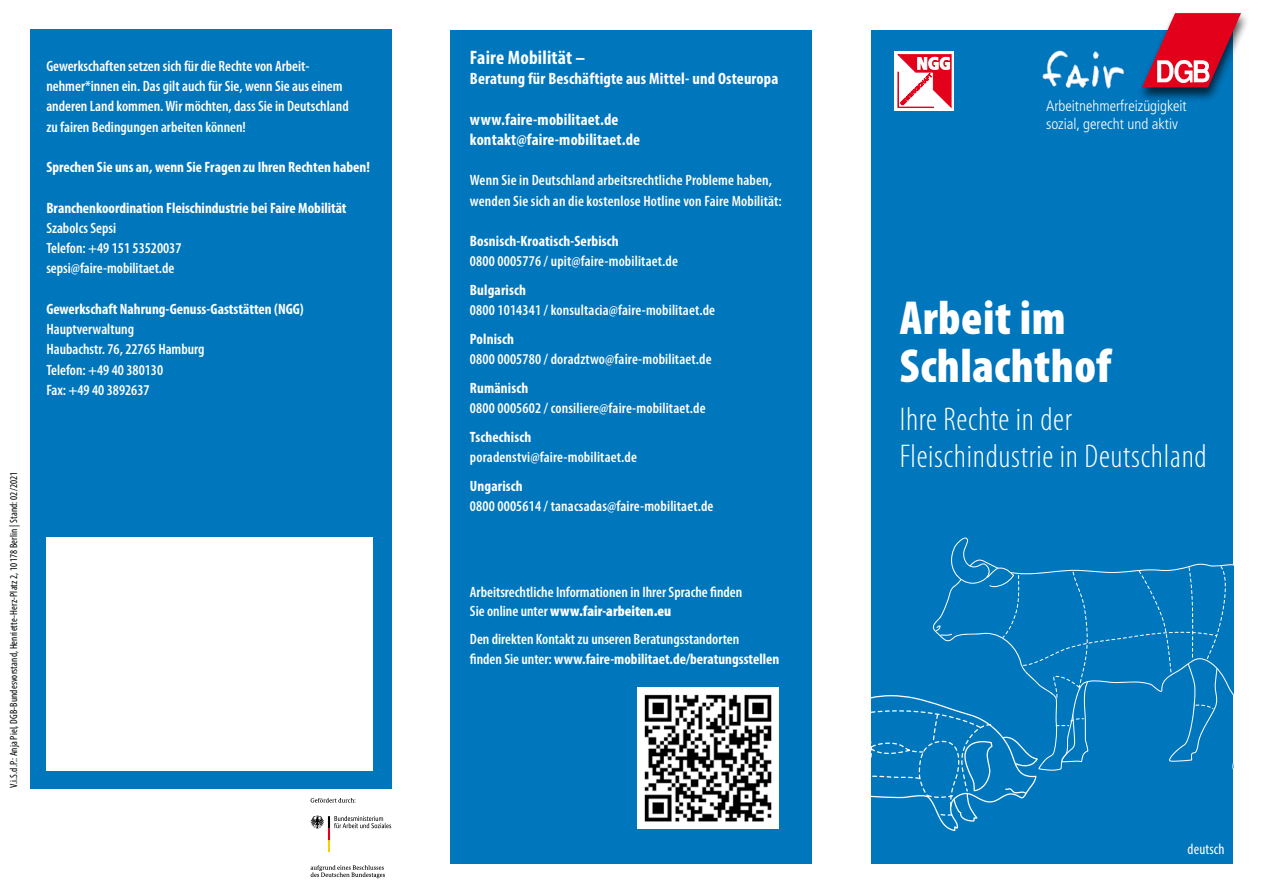
<style>
.page{position:relative;width:1263px;height:893px;background:#fff}
.page>*{position:absolute;margin:0;border:0;box-sizing:border-box;transform-origin:0 0}
.t1{font:900 condensed 48px/48px "Myriad Pro";letter-spacing:.01em;color:#fff}
.t2{font:300 condensed 33px/37.5px "Myriad Pro";letter-spacing:.02em;color:#fff}
.t3{font:700 condensed 19.5px "Myriad Pro";letter-spacing:.01em;color:#fff}
.t4{font:700 condensed 16.5px/20.2px "Myriad Pro";letter-spacing:.01em;color:#fff}
.t5{font:600 condensed 15px/20.2px "Myriad Pro";color:#fff}
.t6{font:700 condensed 15px "Myriad Pro";color:#fff}
.t7{font:300 condensed 15px/18px "Frutiger";color:#fff}
.t8{font:condensed 15px "Myriad Pro";letter-spacing:.01em;color:#fff}
.t9{font:condensed 10.5px "Myriad Pro";letter-spacing:.01em;color:#000}
.s1{font-weight:900}
.s2{font-weight:700}
</style>
<div class="page">
<div style="left:451px;top:30px;width:361px;height:833px;background:#0076bd"></div>
<div style="left:872px;top:30px;width:361px;height:833px;background:#0076bd"></div>
<svg style="left:872px;top:537px;width:354px;height:294px"></svg>
<div style="left:1136px;top:11px;width:114px;height:91px;background:#000;opacity:.7"></div>
<svg style="left:1142px;top:13px;width:99px;height:75px"></svg>
<img style="left:1042px;top:29px;width:155px;height:65px">
<div style="left:30px;top:30px;width:361px;height:759px;background:#0076bd"></div>
<div style="left:894px;top:51px;width:60px;height:60px;background:#fff"></div>
<svg style="left:897px;top:54px;width:55px;height:54px"></svg>
<div style="left:46px;top:537px;width:327px;height:234px;background:#fff"></div>
<img style="left:638px;top:688px;width:140px;height:140px">
<svg style="left:311px;top:798px;width:45px;height:5px"></svg>
<svg style="left:311px;top:865px;width:74px;height:13px"></svg>
<svg style="left:310px;top:815px;width:81px;height:37px"></svg>
<p class="t5" style="left:46px;top:55px;width:304px">Gewerkschaften setzen sich für die Rechte von Arbeit&shy;nehmer*innen ein. Das gilt auch für Sie, wenn Sie aus einem anderen Land kommen. Wir möchten, dass Sie in Deutschland zu fairen Bedingungen arbeiten können!</p>
<p class="t6" style="left:46px;top:158px;width:325px">Sprechen Sie uns an, wenn Sie Fragen zu Ihren Rechten haben!</p>
<p class="t6" style="left:46px;top:198px;width:302px">Branchenkoordination Fleischindustrie bei Faire Mobilität</p>
<p class="t5" style="left:46px;top:217px;width:137px">Szabolcs Sepsi<br>Telefon: +49 151 53520037 sepsi@faire-mobilitaet.de</p>
<p class="t6" style="left:46px;top:299px;width:259px">Gewerkschaft Nahrung-Genuss-Gaststätten (NGG)</p>
<p class="t5" style="left:46px;top:319px;width:160px">Hauptverwaltung<br>Haubachstr. 76, 22765 Hamburg<br>Telefon: +49 40 380130<br>Fax: +49 40 3892637</p>
<p class="t9" style="left:7px;top:788px;width:317px;rotate:-90deg">V.i.S.d.P.: Anja Piel, DGB-Bundesvorstand, Henriette-Herz-Platz 2, 10178 Berlin | Stand: 02/2021</p>
<h3 class="t3" style="left:470px;top:45px;width:117px">Faire Mobilität –</h3>
<p class="t4" style="left:470px;top:68px;width:310px">Beratung für Beschäftigte aus Mittel- und Osteuropa</p>
<p class="t4" style="left:470px;top:109px;width:172px">www.faire-mobilitaet.de kontakt@faire-mobilitaet.de</p>
<p class="t5" style="left:470px;top:170px;width:313px">Wenn Sie in Deutschland arbeitsrechtliche Probleme haben, wenden Sie sich an die kostenlose Hotline von Faire Mobilität:</p>
<p class="t6" style="left:470px;top:232px;width:150px">Bosnisch-Kroatisch-Serbisch</p>
<p class="t5" style="left:470px;top:251px;width:210px">0800 0005776 / upit@faire-mobilitaet.de</p>
<p class="t6" style="left:470px;top:281px;width:58px">Bulgarisch</p>
<p class="t5" style="left:470px;top:300px;width:247px">0800 1014341 / konsultacia@faire-mobilitaet.de</p>
<p class="t6" style="left:470px;top:330px;width:46px">Polnisch</p>
<p class="t5" style="left:470px;top:349px;width:243px">0800 0005780 / doradztwo@faire-mobilitaet.de</p>
<p class="t6" style="left:470px;top:379px;width:60px">Rumänisch</p>
<p class="t5" style="left:470px;top:398px;width:237px">0800 0005602 / consiliere@faire-mobilitaet.de</p>
<p class="t6" style="left:470px;top:428px;width:63px">Tschechisch</p>
<p class="t5" style="left:470px;top:447px;width:169px">poradenstvi@faire-mobilitaet.de</p>
<p class="t6" style="left:470px;top:477px;width:54px">Ungarisch</p>
<p class="t5" style="left:470px;top:496px;width:245px">0800 0005614 / tanacsadas@faire-mobilitaet.de</p>
<p class="t5" style="left:470px;top:582px;width:274px;line-height:19.5px">Arbeitsrechtliche Informationen in Ihrer Sprache finden<br>Sie online unter <span class="s1">www.fair-arbeiten.eu</span></p>
<p class="t5" style="left:470px;top:629px;width:311px;line-height:19.5px">Den direkten Kontakt zu unseren Beratungsstandorten<br>finden Sie unter: <span class="s2">www.faire-mobilitaet.de/beratungsstellen</span></p>
<p class="t7" style="left:1046px;top:97px;width:142px">Arbeitnehmerfreizügigkeit sozial, gerecht und aktiv</p>
<h1 class="t1" style="left:900px;top:292px;width:213px">Arbeit im<br>Schlachthof</h1>
<h2 class="t2" style="left:900px;top:400px;width:308px">Ihre Rechte in der<br>Fleischindustrie in Deutschland</h2>
<p class="t8" style="left:1188px;top:840px;width:39px">deutsch</p>
</div>
